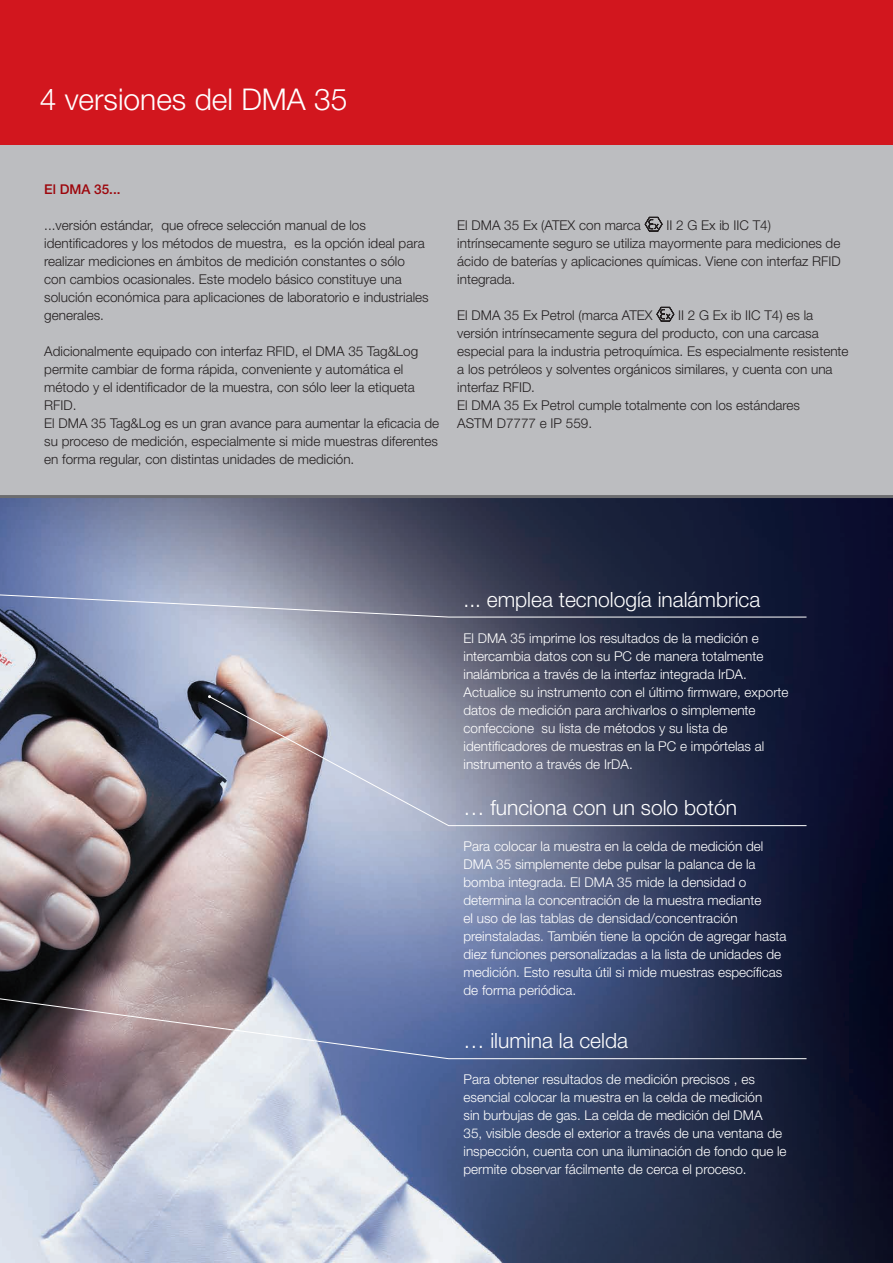
<style>
.page{position:relative;width:893px;height:1263px;background:#fff}
.page>*{position:absolute;margin:0;border:0;box-sizing:border-box;transform-origin:0 0}
.t1{font:300 30px "Helvetica Neue LT";color:#fff}
.t2{font:300 21px "Helvetica Neue LT";color:#fff}
.t3{font:300 13.5px/18px "Helvetica Neue LT";color:#231f20}
.t4{font:300 13.5px/18px "Helvetica Neue LT";color:#fff}
.t5{font:500 13.5px "Helvetica Neue LT";color:#9d070d}
</style>
<div class="page">
<div style="left:0;top:145px;width:893px;height:353px;background:#bcbdc0"></div>
<svg style="left:645px;top:217px;width:18px;height:15px"></svg>
<svg style="left:656px;top:307px;width:18px;height:15px"></svg>
<div style="left:0;top:0;width:893px;height:145px;background:#d2161e"></div>
<img style="left:0;top:498px;width:893px;height:765px">
<svg style="left:0;top:593px;width:807px;height:25px;background:#656c85"></svg>
<svg style="left:208px;top:696px;width:599px;height:130px;background:#707185"></svg>
<svg style="left:0;top:979px;width:807px;height:80px;background:#616682"></svg>
<hr style="left:0;top:495px;width:893px;height:3px;background:#6c6d70">
<h1 class="t1" style="left:40px;top:81px;width:309px">4 versiones del DMA 35</h1>
<p class="t5" style="left:44px;top:181px;width:78px">El DMA 35...</p>
<p class="t3" style="left:44px;top:216px;width:386px">...versión estándar, que ofrece selección manual de los identificadores y los métodos de muestra, es la opción ideal para realizar mediciones en ámbitos de medición constantes o sólo con cambios ocasionales. Este modelo básico constituye una solución económica para aplicaciones de laboratorio e industriales generales.</p>
<p class="t3" style="left:44px;top:342px;width:396px">Adicionalmente equipado con interfaz RFID, el DMA 35 Tag&amp;Log permite cambiar de forma rápida, conveniente y automática el método y el identificador de la muestra, con sólo leer la etiqueta RFID.<br>El DMA 35 Tag&amp;Log es un gran avance para aumentar la eficacia de su proceso de medición, especialmente si mide muestras diferentes en forma regular, con distintas unidades de medición.</p>
<p class="t3" style="left:457px;top:216px;width:185px">El DMA 35 Ex (ATEX con marca</p>
<p class="t3" style="left:457px;top:216px;width:385px;text-indent:209px">II 2 G Ex ib IIC T4) intrínsecamente seguro se utiliza mayormente para mediciones de ácido de baterías y aplicaciones químicas. Viene con interfaz RFID integrada.</p>
<p class="t3" style="left:457px;top:306px;width:197px">El DMA 35 Ex Petrol (marca ATEX</p>
<p class="t3" style="left:457px;top:306px;width:393px;text-indent:221px">II 2 G Ex ib IIC T4) es la versión intrínsecamente segura del producto, con una carcasa especial para la industria petroquímica. Es especialmente resistente a los petróleos y solventes orgánicos similares, y cuenta con una interfaz RFID.<br>El DMA 35 Ex Petrol cumple totalmente con los estándares<br>ASTM D7777 e IP 559.</p>
<h2 class="t2" style="left:463px;top:587px;width:298px">... emplea tecnología inalámbrica</h2>
<p class="t4" style="left:463px;top:629px;width:327px">El DMA 35 imprime los resultados de la medición e intercambia datos con su PC de manera totalmente inalámbrica a través de la interfaz integrada IrDA.<br>Actualice su instrumento con el último firmware, exporte datos de medición para archivarlos o simplemente confeccione su lista de métodos y su lista de identificadores de muestras en la PC e impórtelas al instrumento a través de IrDA.</p>
<h2 class="t2" style="left:463px;top:795px;width:275px">… funciona con un solo botón</h2>
<p class="t4" style="left:463px;top:837px;width:325px">Para colocar la muestra en la celda de medición del DMA 35 simplemente debe pulsar la palanca de la bomba integrada. El DMA 35 mide la densidad o determina la concentración de la muestra mediante<br>el uso de las tablas de densidad/concentración preinstaladas. También tiene la opción de agregar hasta diez funciones personalizadas a la lista de unidades de medición. Esto resulta útil si mide muestras específicas de forma periódica.</p>
<h2 class="t2" style="left:463px;top:1028px;width:166px">… ilumina la celda</h2>
<p class="t4" style="left:463px;top:1070px;width:325px">Para obtener resultados de medición precisos , es esencial colocar la muestra en la celda de medición<br>sin burbujas de gas. La celda de medición del DMA<br>35, visible desde el exterior a través de una ventana de inspección, cuenta con una iluminación de fondo que le permite observar fácilmente de cerca el proceso.</p>
</div>
